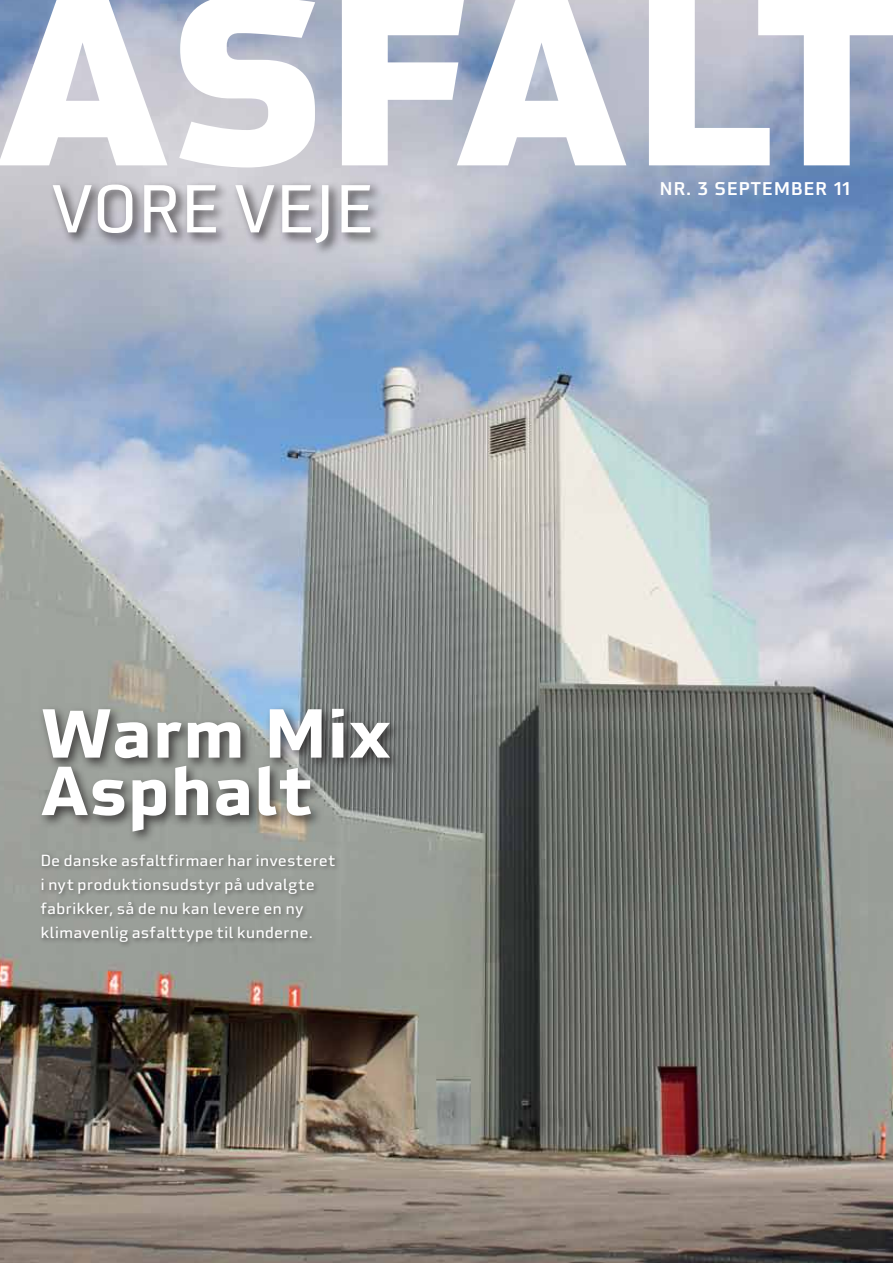
<style>
.page{position:relative;width:893px;height:1263px;background:#fff}
.page>*{position:absolute;margin:0;border:0;box-sizing:border-box;transform-origin:0 0}
.t1{font:700 67.5px/57.4px "Utility Pro";color:#fff}
.t2{font:66px "Utility Pro";letter-spacing:-.01em;color:#fff}
.t3{font:500 18px "Utility Pro";letter-spacing:.03em;color:#fff}
.t4{font:15.75px/24px "Utility Pro";color:#fff}
</style>
<div class="page">
<img style="left:0;top:167px;width:893px;height:1096px">
<svg style="left:0;top:0;width:893px;height:167px"></svg>
<div style="left:38px;top:704px;width:364px;height:140px;background:#231f20;opacity:.75"></div>
<div style="left:38px;top:852px;width:302px;height:96px;background:#231f20;opacity:.5"></div>
<div style="left:49px;top:180px;width:335px;height:76px;background:#231f20;opacity:.75"></div>
<h2 class="t2" style="left:51px;top:168px;width:326px">VORE VEJE</h2>
<h1 class="t1" style="left:40px;top:705px;width:353px">Warm Mix<br>Asphalt</h1>
<p class="t4" style="left:40px;top:849px;width:297px">De danske asfaltfirmaer har investeret i nyt produktionsudstyr på udvalgte fabrikker, så de nu kan levere en ny klimavenlig asfalttype til kunderne.</p>
<p class="t3" style="left:659px;top:177px;width:192px">NR. 3 SEPTEMBER 11</p>
</div>
